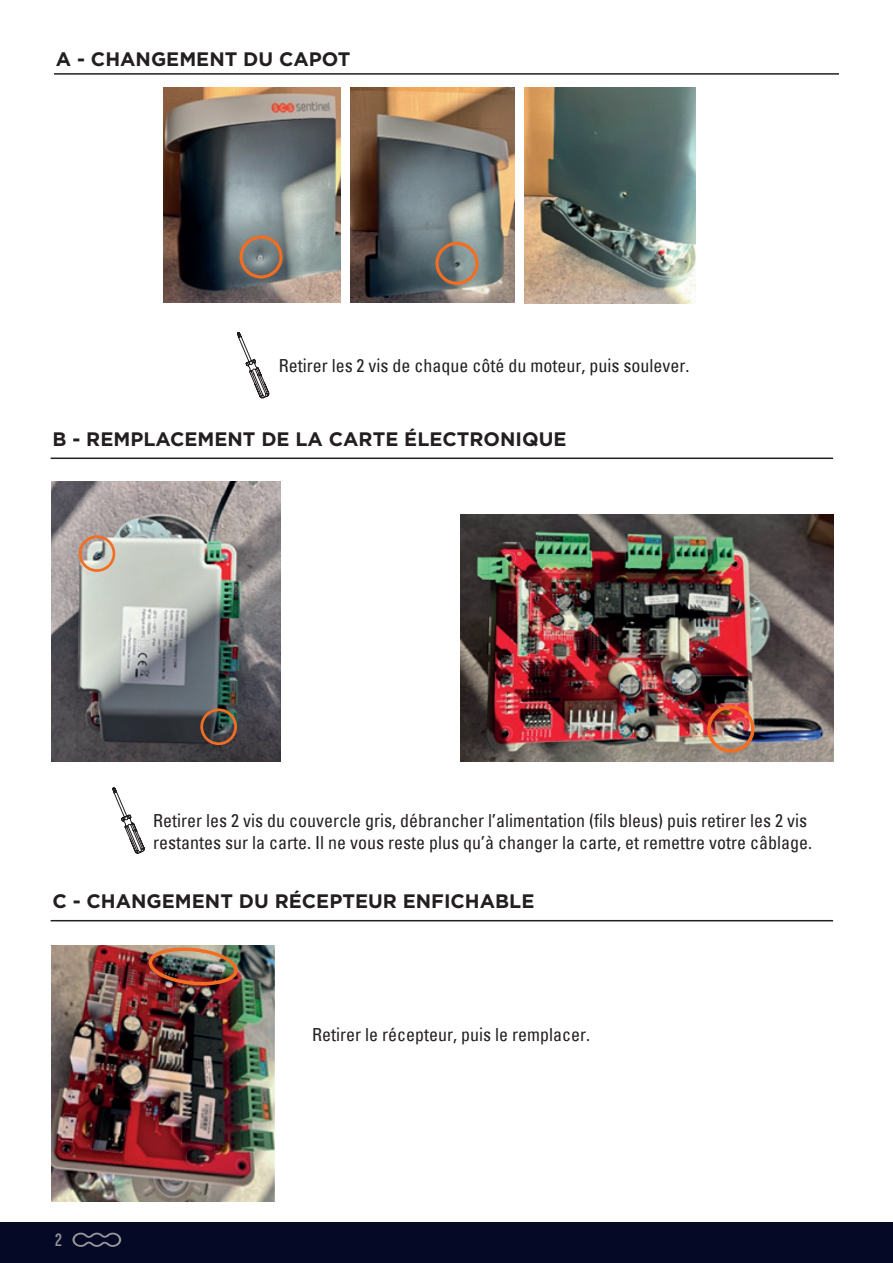
<style>
.page{position:relative;width:893px;height:1263px;background:#fff}
.page>*{position:absolute;margin:0;border:0;box-sizing:border-box;transform-origin:0 0}
.t1{font:700 19.5px "Gotham";color:#231f20}
.t2{font:condensed 18px/21.6px "Univers";color:#231f20}
.t3{font:18px "Kenzo";color:#939598}
</style>
<div class="page">
<div style="left:0;top:1223px;width:893px;height:40px;background:#050926"></div>
<svg style="left:72px;top:1232px;width:49px;height:15px"></svg>
<hr style="left:54px;top:73px;width:785px;height:2px;background:#231f20">
<hr style="left:51px;top:457px;width:782px;height:2px;background:#231f20">
<hr style="left:51px;top:920px;width:782px;height:1px;background:#231f20">
<svg style="left:236px;top:332px;width:34px;height:67px"></svg>
<svg style="left:112px;top:787px;width:33px;height:67px"></svg>
<img style="left:164px;top:88px;width:176px;height:215px">
<img style="left:350px;top:88px;width:164px;height:215px">
<img style="left:524px;top:88px;width:172px;height:216px">
<div style="left:240px;top:235px;width:43px;height:43px;border:3px solid #f36e21;border-radius:50%"></div>
<div style="left:435px;top:242px;width:43px;height:43px;border:3px solid #f36e21;border-radius:50%"></div>
<img style="left:51px;top:481px;width:230px;height:280px">
<img style="left:460px;top:515px;width:373px;height:246px">
<img style="left:51px;top:945px;width:224px;height:256px">
<div style="left:79px;top:535px;width:36px;height:37px;border:3px solid #f36e21;border-radius:50%"></div>
<div style="left:200px;top:708px;width:37px;height:37px;border:3px solid #f36e21;border-radius:50%"></div>
<div style="left:707px;top:705px;width:47px;height:48px;border:4px solid #f36e21;border-radius:50%"></div>
<img style="left:146px;top:945px;width:95px;height:42px">
<p class="t1" style="left:56px;top:47px;width:296px">A - CHANGEMENT DU CAPOT</p>
<p class="t2" style="left:279px;top:355px;width:412px">Retirer les 2 vis de chaque côté du moteur, puis soulever.</p>
<p class="t1" style="left:53px;top:426px;width:515px">B - REMPLACEMENT DE LA CARTE ÉLECTRONIQUE</p>
<p class="t2" style="left:153px;top:810px;width:660px">Retirer les 2 vis du couvercle gris, débrancher l’alimentation (fils bleus) puis retirer les 2 vis restantes sur la carte. Il ne vous reste plus qu’à changer la carte, et remettre votre câblage.</p>
<p class="t1" style="left:53px;top:888px;width:483px">C - CHANGEMENT DU RÉCEPTEUR ENFICHABLE</p>
<p class="t3" style="left:55px;top:1229px;width:8px">2</p>
<p class="t2" style="left:312px;top:1024px;width:279px">Retirer le récepteur, puis le remplacer.</p>
</div>
